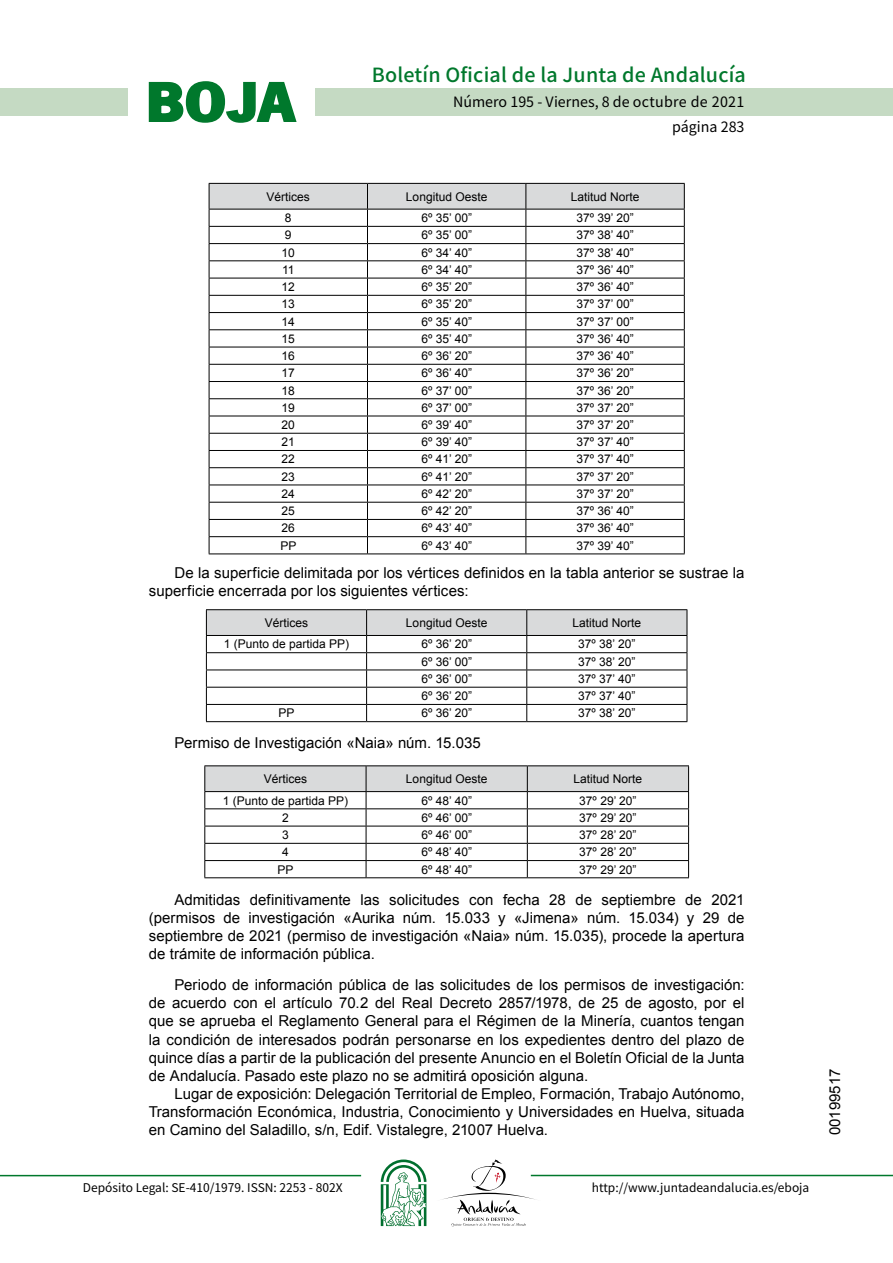
<style>
.page{position:relative;width:893px;height:1263px;background:#fff}
.page>*{position:absolute;margin:0;border:0;box-sizing:border-box;transform-origin:0 0}
.t1{font:700 57.75px "News Got T";color:#00782c;scale:1.14 1}
.t2{font:500 19.5px "Noto Sans HK";letter-spacing:.01em;color:#00782c}
.t3{font:15px/18.1px "Arial";color:#000;text-align:justify}
.t4{font:14.25px/24.5px "Noto Sans HK";color:#000;text-align:right}
.t5{font:12px "Arial";color:#000}
.t6{font:12px "Noto Sans HK";color:#000}
</style>
<div class="page">
<div style="left:315px;top:88px;width:577px;height:28px;background:#c5dac3"></div>
<div style="left:0;top:88px;width:128px;height:28px;background:#c5dac3"></div>
<hr style="left:0;top:1175px;width:361px;height:1px;background:#00782c">
<hr style="left:531px;top:1175px;width:361px;height:1px;background:#00782c">
<svg style="left:148px;top:81px;width:149px;height:42px"></svg>
<svg style="left:442px;top:1159px;width:100px;height:67px"></svg>
<svg style="left:381px;top:1160px;width:45px;height:66px"></svg>
<svg style="left:209px;top:183px;width:476px;height:371px"></svg>
<hr style="left:209px;top:554px;width:158px;height:1px;background:#000">
<hr style="left:367px;top:554px;width:159px;height:1px;background:#000">
<hr style="left:526px;top:554px;width:158px;height:1px;background:#000">
<hr style="left:206px;top:609px;width:160px;height:1px;background:#000">
<hr style="left:366px;top:609px;width:161px;height:1px;background:#000">
<hr style="left:527px;top:609px;width:160px;height:1px;background:#000">
<svg style="left:206px;top:610px;width:481px;height:111px"></svg>
<hr style="left:206px;top:721px;width:160px;height:1px;background:#000">
<hr style="left:366px;top:721px;width:161px;height:1px;background:#000">
<hr style="left:527px;top:721px;width:160px;height:1px;background:#000">
<hr style="left:204px;top:765px;width:162px;height:1px;background:#000">
<hr style="left:366px;top:765px;width:161px;height:1px;background:#000">
<hr style="left:527px;top:765px;width:162px;height:1px;background:#000">
<svg style="left:204px;top:766px;width:485px;height:111px"></svg>
<hr style="left:204px;top:877px;width:162px;height:1px;background:#000">
<hr style="left:366px;top:877px;width:161px;height:1px;background:#000">
<hr style="left:527px;top:877px;width:162px;height:1px;background:#000">
<h1 class="t1" style="left:145px;top:68px;width:133px">BOJA</h1>
<h2 class="t2" style="left:372px;top:64px;width:375px">Boletín Oficial de la Junta de Andalucía</h2>
<p class="t4" style="left:453px;top:90px;width:293px">Número 195 - Viernes, 8 de octubre de 2021 página 283</p>
<p class="t5" style="left:266px;top:189px;width:45px">Vértices</p>
<p class="t5" style="left:406px;top:189px;width:83px">Longitud Oeste</p>
<p class="t5" style="left:570px;top:189px;width:70px">Latitud Norte</p>
<p class="t5" style="left:285px;top:210px;width:8px">8</p>
<p class="t5" style="left:421px;top:210px;width:52px">6º 35’ 00”</p>
<p class="t5" style="left:576px;top:210px;width:59px">37º 39’ 20”</p>
<p class="t5" style="left:285px;top:227px;width:8px">9</p>
<p class="t5" style="left:421px;top:227px;width:52px">6º 35’ 00”</p>
<p class="t5" style="left:576px;top:227px;width:59px">37º 38’ 40”</p>
<p class="t5" style="left:281px;top:245px;width:15px">10</p>
<p class="t5" style="left:421px;top:245px;width:52px">6º 34’ 40”</p>
<p class="t5" style="left:576px;top:245px;width:59px">37º 38’ 40”</p>
<p class="t5" style="left:282px;top:262px;width:14px">11</p>
<p class="t5" style="left:421px;top:262px;width:52px">6º 34’ 40”</p>
<p class="t5" style="left:576px;top:262px;width:59px">37º 36’ 40”</p>
<p class="t5" style="left:281px;top:279px;width:15px">12</p>
<p class="t5" style="left:421px;top:279px;width:52px">6º 35’ 20”</p>
<p class="t5" style="left:576px;top:279px;width:59px">37º 36’ 40”</p>
<p class="t5" style="left:281px;top:296px;width:15px">13</p>
<p class="t5" style="left:421px;top:296px;width:52px">6º 35’ 20”</p>
<p class="t5" style="left:576px;top:296px;width:59px">37º 37’ 00”</p>
<p class="t5" style="left:281px;top:313px;width:15px">14</p>
<p class="t5" style="left:421px;top:313px;width:52px">6º 35’ 40”</p>
<p class="t5" style="left:576px;top:313px;width:59px">37º 37’ 00”</p>
<p class="t5" style="left:281px;top:331px;width:15px">15</p>
<p class="t5" style="left:421px;top:331px;width:52px">6º 35’ 40”</p>
<p class="t5" style="left:576px;top:331px;width:59px">37º 36’ 40”</p>
<p class="t5" style="left:281px;top:348px;width:15px">16</p>
<p class="t5" style="left:421px;top:348px;width:52px">6º 36’ 20”</p>
<p class="t5" style="left:576px;top:348px;width:59px">37º 36’ 40”</p>
<p class="t5" style="left:281px;top:365px;width:15px">17</p>
<p class="t5" style="left:421px;top:365px;width:52px">6º 36’ 40”</p>
<p class="t5" style="left:576px;top:365px;width:59px">37º 36’ 20”</p>
<p class="t5" style="left:281px;top:382px;width:15px">18</p>
<p class="t5" style="left:421px;top:382px;width:52px">6º 37’ 00”</p>
<p class="t5" style="left:576px;top:382px;width:59px">37º 36’ 20”</p>
<p class="t5" style="left:281px;top:400px;width:15px">19</p>
<p class="t5" style="left:421px;top:400px;width:52px">6º 37’ 00”</p>
<p class="t5" style="left:576px;top:400px;width:59px">37º 37’ 20”</p>
<p class="t5" style="left:281px;top:417px;width:15px">20</p>
<p class="t5" style="left:421px;top:417px;width:52px">6º 39’ 40”</p>
<p class="t5" style="left:576px;top:417px;width:59px">37º 37’ 20”</p>
<p class="t5" style="left:281px;top:434px;width:15px">21</p>
<p class="t5" style="left:421px;top:434px;width:52px">6º 39’ 40”</p>
<p class="t5" style="left:576px;top:434px;width:59px">37º 37’ 40”</p>
<p class="t5" style="left:281px;top:451px;width:15px">22</p>
<p class="t5" style="left:421px;top:451px;width:52px">6º 41’ 20”</p>
<p class="t5" style="left:576px;top:451px;width:59px">37º 37’ 40”</p>
<p class="t5" style="left:281px;top:469px;width:15px">23</p>
<p class="t5" style="left:421px;top:469px;width:52px">6º 41’ 20”</p>
<p class="t5" style="left:576px;top:469px;width:59px">37º 37’ 20”</p>
<p class="t5" style="left:281px;top:486px;width:15px">24</p>
<p class="t5" style="left:421px;top:486px;width:52px">6º 42’ 20”</p>
<p class="t5" style="left:576px;top:486px;width:59px">37º 37’ 20”</p>
<p class="t5" style="left:281px;top:503px;width:15px">25</p>
<p class="t5" style="left:421px;top:503px;width:52px">6º 42’ 20”</p>
<p class="t5" style="left:576px;top:503px;width:59px">37º 36’ 40”</p>
<p class="t5" style="left:281px;top:520px;width:15px">26</p>
<p class="t5" style="left:421px;top:520px;width:52px">6º 43’ 40”</p>
<p class="t5" style="left:576px;top:520px;width:59px">37º 36’ 40”</p>
<p class="t5" style="left:280px;top:538px;width:18px">PP</p>
<p class="t5" style="left:421px;top:538px;width:52px">6º 43’ 40”</p>
<p class="t5" style="left:576px;top:538px;width:59px">37º 39’ 40”</p>
<p class="t3" style="left:149px;top:563px;width:597px;text-indent:26px">De la superficie delimitada por los vértices definidos en la tabla anterior se sustrae la superficie encerrada por los siguientes vértices:</p>
<p class="t5" style="left:265px;top:615px;width:45px">Vértices</p>
<p class="t5" style="left:406px;top:615px;width:83px">Longitud Oeste</p>
<p class="t5" style="left:572px;top:615px;width:70px">Latitud Norte</p>
<p class="t5" style="left:224px;top:636px;width:127px">1 (Punto de partida PP)</p>
<p class="t5" style="left:421px;top:636px;width:52px">6º 36’ 20”</p>
<p class="t5" style="left:578px;top:636px;width:59px">37º 38’ 20”</p>
<p class="t5" style="left:421px;top:654px;width:52px">6º 36’ 00”</p>
<p class="t5" style="left:578px;top:654px;width:59px">37º 38’ 20”</p>
<p class="t5" style="left:421px;top:671px;width:52px">6º 36’ 00”</p>
<p class="t5" style="left:578px;top:671px;width:59px">37º 37’ 40”</p>
<p class="t5" style="left:421px;top:688px;width:52px">6º 36’ 20”</p>
<p class="t5" style="left:578px;top:688px;width:59px">37º 37’ 40”</p>
<p class="t5" style="left:278px;top:705px;width:18px">PP</p>
<p class="t5" style="left:421px;top:705px;width:52px">6º 36’ 20”</p>
<p class="t5" style="left:578px;top:705px;width:59px">37º 38’ 20”</p>
<p class="t3" style="left:174px;top:734px;width:308px">Permiso de Investigación «Naia» núm. 15.035</p>
<p class="t5" style="left:264px;top:771px;width:45px">Vértices</p>
<p class="t5" style="left:406px;top:771px;width:83px">Longitud Oeste</p>
<p class="t5" style="left:573px;top:771px;width:70px">Latitud Norte</p>
<p class="t5" style="left:223px;top:793px;width:127px">1 (Punto de partida PP)</p>
<p class="t5" style="left:421px;top:793px;width:52px">6º 48’ 40”</p>
<p class="t5" style="left:579px;top:793px;width:59px">37º 29’ 20”</p>
<p class="t5" style="left:282px;top:810px;width:8px">2</p>
<p class="t5" style="left:421px;top:810px;width:52px">6º 46’ 00”</p>
<p class="t5" style="left:579px;top:810px;width:59px">37º 29’ 20”</p>
<p class="t5" style="left:282px;top:827px;width:8px">3</p>
<p class="t5" style="left:421px;top:827px;width:52px">6º 46’ 00”</p>
<p class="t5" style="left:579px;top:827px;width:59px">37º 28’ 20”</p>
<p class="t5" style="left:282px;top:844px;width:8px">4</p>
<p class="t5" style="left:421px;top:844px;width:52px">6º 48’ 40”</p>
<p class="t5" style="left:579px;top:844px;width:59px">37º 28’ 20”</p>
<p class="t5" style="left:277px;top:861px;width:18px">PP</p>
<p class="t5" style="left:421px;top:861px;width:52px">6º 48’ 40”</p>
<p class="t5" style="left:579px;top:861px;width:59px">37º 29’ 20”</p>
<p class="t3" style="left:149px;top:890px;width:597px;text-indent:26px">Admitidas definitivamente las solicitudes con fecha 28 de septiembre de 2021 (permisos de investigación «Aurika núm. 15.033 y «Jimena» núm. 15.034) y 29 de septiembre de 2021 (permiso de investigación «Naia» núm. 15.035), procede la apertura de trámite de información pública.</p>
<p class="t3" style="left:149px;top:976px;width:597px;text-indent:26px">Periodo de información pública de las solicitudes de los permisos de investigación: de acuerdo con el artículo 70.2 del Real Decreto 2857/1978, de 25 de agosto, por el que se aprueba el Reglamento General para el Régimen de la Minería, cuantos tengan la condición de interesados podrán personarse en los expedientes dentro del plazo de quince días a partir de la publicación del presente Anuncio en el Boletín Oficial de la Junta de Andalucía. Pasado este plazo no se admitirá oposición alguna.</p>
<p class="t3" style="left:149px;top:1085px;width:597px;text-indent:26px">Lugar de exposición: Delegación Territorial de Empleo, Formación, Trabajo Autónomo, Transformación Económica, Industria, Conocimiento y Universidades en Huelva, situada en Camino del Saladillo, s/n, Edif. Vistalegre, 21007 Huelva.</p>
<p class="t6" style="left:83px;top:1181px;width:261px">Depósito Legal: SE-410/1979. ISSN: 2253 - 802X</p>
<p class="t6" style="left:592px;top:1181px;width:219px">http://www.juntadeandalucia.es/eboja</p>
<p class="t3" style="left:826px;top:1135px;width:68px;rotate:-90deg">00199517</p>
</div>
